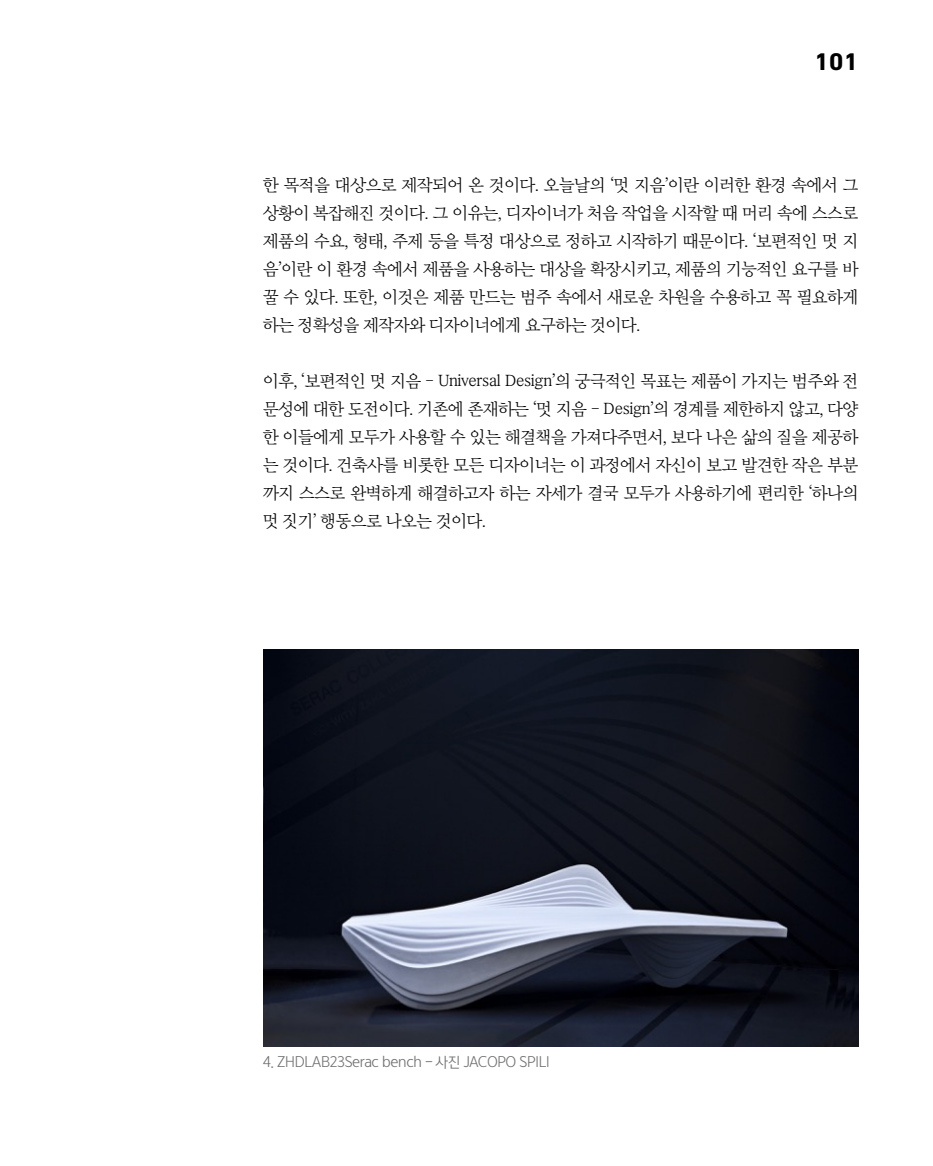
<style>
.page{position:relative;width:933px;height:1166px;background:#fff}
.page>*{position:absolute;margin:0;border:0;box-sizing:border-box;transform-origin:0 0}
.t1{font:700 24.5px "DIN Next LT Pro";color:#000;scale:1.1 1}
.t2{font:16.62px/28px "Yoon Myungjo Pro 730";letter-spacing:-.02em;color:#000;text-align:justify}
.t3{font:14px "Yoon Gothic Pro 745";letter-spacing:-.025em;color:#727171;scale:.95 1}
</style>
<div class="page">
<img style="left:263px;top:650px;width:595px;height:396px">
<h1 class="t1" style="left:814px;top:48px;width:42px">101</h1>
<p class="t2" style="left:263px;top:170px;width:597px">한 목적을 대상으로 제작되어 온 것이다. 오늘날의 ‘멋 지음’이란 이러한 환경 속에서 그 상황이 복잡해진 것이다. 그 이유는, 디자이너가 처음 작업을 시작할 때 머리 속에 스스로 제품의 수요, 형태, 주제 등을 특정 대상으로 정하고 시작하기 때문이다. ‘보편적인 멋 지 음’이란 이 환경 속에서 제품을 사용하는 대상을 확장시키고, 제품의 기능적인 요구를 바 꿀 수 있다. 또한, 이것은 제품 만드는 범주 속에서 새로운 차원을 수용하고 꼭 필요하게 하는 정확성을 제작자와 디자이너에게 요구하는 것이다.</p>
<p class="t2" style="left:263px;top:366px;width:597px">이후, ‘보편적인 멋 지음 – Universal Design’의 궁극적인 목표는 제품이 가지는 범주와 전 문성에 대한 도전이다. 기존에 존재하는 ‘멋 지음 - Design’의 경계를 제한하지 않고, 다양 한 이들에게 모두가 사용할 수 있는 해결책을 가져다주면서, 보다 나은 삶의 질을 제공하 는 것이다. 건축사를 비롯한 모든 디자이너는 이 과정에서 자신이 보고 발견한 작은 부분 까지 스스로 완벽하게 해결하고자 하는 자세가 결국 모두가 사용하기에 편리한 ‘하나의 멋 짓기’ 행동으로 나오는 것이다.</p>
<p class="t3" style="left:263px;top:1053px;width:303px">4. ZHDLAB23Serac bench - 사진 JACOPO SPILI</p>
</div>
